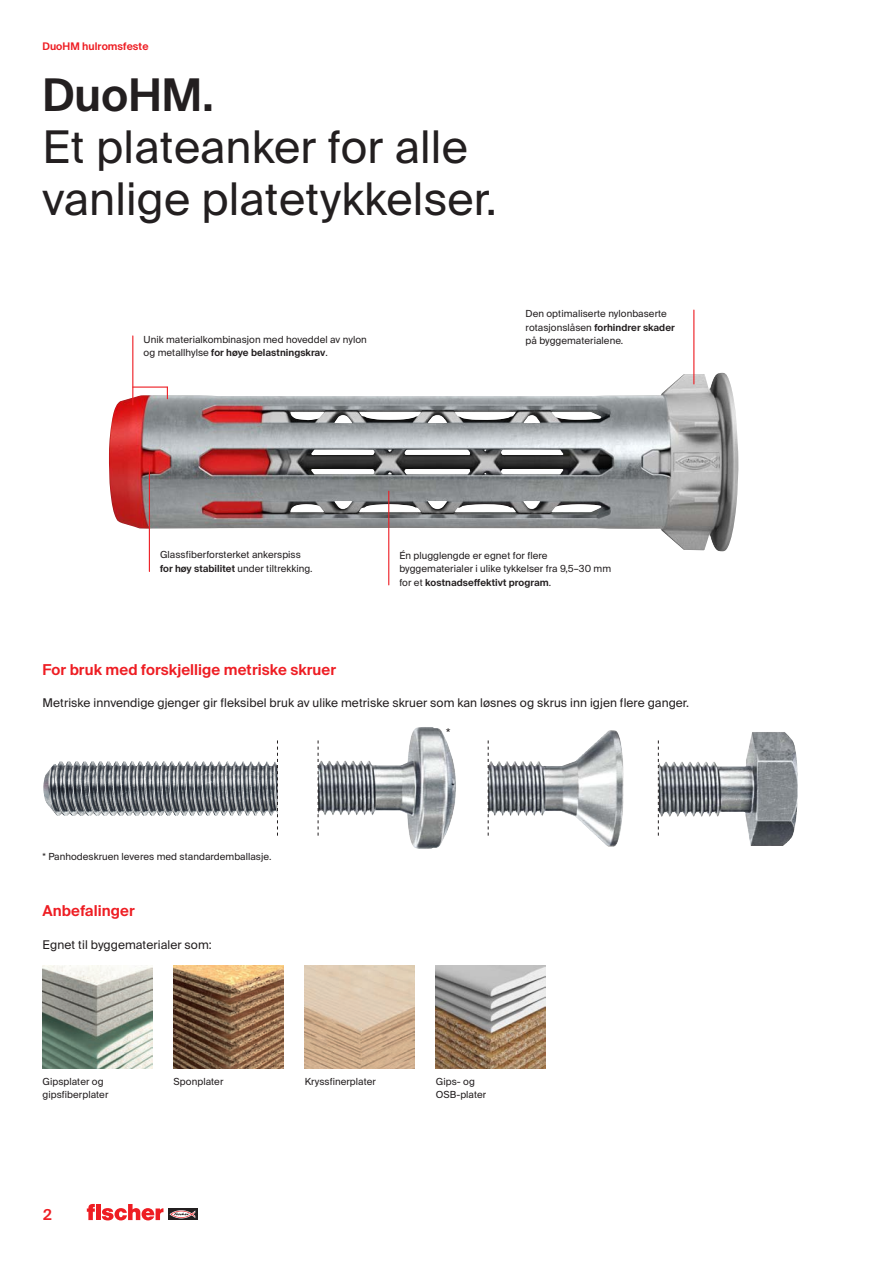
<style>
.page{position:relative;width:893px;height:1263px;background:#fff}
.page>*{position:absolute;margin:0;border:0;box-sizing:border-box;transform-origin:0 0}
.CB_AF_01_HEAD_30PT_SB{font:45px/51.8px "fischerstrong";letter-spacing:.005em;color:#231f20}
.CB_AF_02_SUBHEAD_SB_RED{font:600 15px "fischerstrong";letter-spacing:.005em;color:#ee1d23}
.CB_AF_03_COPY_REG{font:12px "fischerstrong";letter-spacing:.005em;color:#231f20}
.CB_AF_04_CAPTION_REG{font:12px "fischerstrong";color:#231f20}
.t1{font:600 10.5px "fischerstrong";letter-spacing:.005em;color:#ee1d23}
.CB_AF_04_CAPTION_2_5MM_REG{font:9.75px/13.5px "fischerstrong";letter-spacing:.005em;color:#231f20}
.CB_AF_04_CAPTION_REG-2{font:9.75px/13.5px "fischerstrong";letter-spacing:.005em;color:#231f20}
.CB_AF_04_CAPTION_2_5MM_RIGHT_REG{font:9.75px/13.5px "fischerstrong";letter-spacing:.005em;color:#231f20}
.CB_AF_04_CAPTION_2_5MM_REG-2{font:600 9.75px "fischerstrong";letter-spacing:.005em;color:#231f20}
.s1{font-weight:600}
.s2{font-weight:400}
</style>
<div class="page">
<svg style="left:168px;top:1208px;width:29px;height:12px"></svg>
<svg style="left:169px;top:1210px;width:26px;height:8px"></svg>
<svg style="left:87px;top:1204px;width:76px;height:16px"></svg>
<img style="left:109px;top:373px;width:629px;height:179px">
<img style="left:43px;top:965px;width:109px;height:103px">
<img style="left:174px;top:965px;width:109px;height:103px">
<img style="left:305px;top:965px;width:110px;height:103px">
<img style="left:436px;top:965px;width:110px;height:103px">
<img style="left:489px;top:730px;width:120px;height:116px">
<img style="left:319px;top:728px;width:122px;height:121px">
<img style="left:659px;top:732px;width:139px;height:114px">
<img style="left:43px;top:761px;width:115px;height:55px">
<svg style="left:318px;top:740px;width:1px;height:96px"></svg>
<svg style="left:488px;top:740px;width:1px;height:96px"></svg>
<svg style="left:658px;top:740px;width:1px;height:96px"></svg>
<svg style="left:277px;top:740px;width:1px;height:96px"></svg>
<hr style="left:132px;top:336px;width:1px;height:69px;background:#ee1d23">
<hr style="left:693px;top:310px;width:1px;height:74px;background:#ee1d23">
<hr style="left:388px;top:491px;width:1px;height:94px;background:#ee1d23">
<hr style="left:149px;top:465px;width:1px;height:106px;background:#ee1d23">
<svg style="left:167px;top:387px;width:1px;height:12px"></svg>
<hr style="left:133px;top:386px;width:34px;height:2px;background:#ee1d23">
<p class="t1" style="left:43px;top:41px;width:108px">DuoHM hulromsfeste</p>
<p class="CB_AF_01_HEAD_30PT_SB" style="left:43px;top:70px;width:456px"><span class="s1">DuoHM.<br></span>Et plateanker for alle vanlige platetykkelser.</p>
<p class="CB_AF_04_CAPTION_2_5MM_REG" style="left:144px;top:333px;width:225px">Unik materialkombinasjon med hoveddel av nylon og metallhylse <span class="s1">for høye belastningskrav</span>.</p>
<p class="CB_AF_04_CAPTION_2_5MM_RIGHT_REG" style="left:526px;top:307px;width:151px">Den optimaliserte nylonbaserte rotasjonslåsen <span class="s1">forhindrer skader </span>på byggematerialene.</p>
<p class="CB_AF_04_CAPTION_2_5MM_REG" style="left:160px;top:548px;width:154px">Glassfiberforsterket ankerspiss <span class="s1">for høy stabilitet</span> under tiltrekking.</p>
<p class="CB_AF_04_CAPTION_2_5MM_REG" style="left:399px;top:548px;width:150px">Én plugglengde er egnet for flere</p>
<p class="CB_AF_04_CAPTION_2_5MM_REG" style="left:399px;top:562px;width:213px">byggematerialer i ulike tykkelser fra 9,5–30 mm</p>
<p class="CB_AF_04_CAPTION_2_5MM_REG-2" style="left:399px;top:576px;width:153px"><span class="s2">for et</span> kostnadseffektivt program<span class="s2">.</span></p>
<p class="CB_AF_02_SUBHEAD_SB_RED" style="left:43px;top:661px;width:295px">For bruk med forskjellige metriske skruer</p>
<p class="CB_AF_03_COPY_REG" style="left:43px;top:696px;width:648px">Metriske innvendige gjenger gir fleksibel bruk av ulike metriske skruer som kan løsnes og skrus inn igjen flere ganger.</p>
<p class="CB_AF_04_CAPTION_REG-2" style="left:43px;top:850px;width:230px">* Panhodeskruen leveres med standardemballasje.</p>
<p class="CB_AF_02_SUBHEAD_SB_RED" style="left:43px;top:902px;width:94px">Anbefalinger</p>
<p class="CB_AF_03_COPY_REG" style="left:43px;top:937px;width:171px">Egnet til byggematerialer som:</p>
<p class="CB_AF_04_CAPTION_REG" style="left:446px;top:726px;width:6px">*</p>
<p class="CB_AF_04_CAPTION_REG-2" style="left:43px;top:1074px;width:67px">Gipsplater og gipsfiberplater</p>
<p class="CB_AF_04_CAPTION_REG-2" style="left:174px;top:1074px;width:51px">Sponplater</p>
<p class="CB_AF_04_CAPTION_REG-2" style="left:305px;top:1074px;width:73px">Kryssfinerplater</p>
<p class="CB_AF_04_CAPTION_REG-2" style="left:436px;top:1074px;width:52px">Gips- og<br>OSB-plater</p>
<h2 class="CB_AF_02_SUBHEAD_SB_RED" style="left:43px;top:1206px;width:10px">2</h2>
</div>
